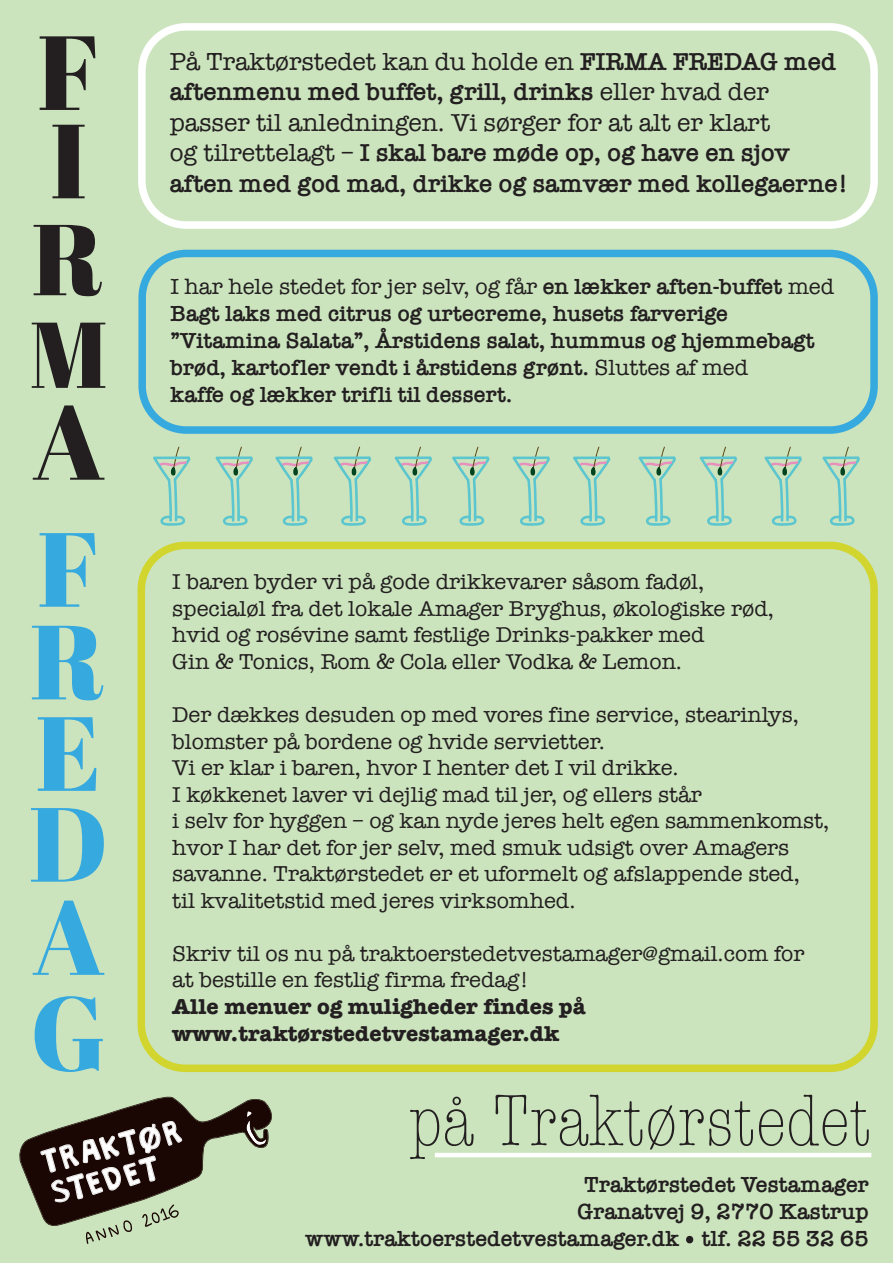
<style>
.page{position:relative;width:893px;height:1263px;background:#c9e3ba}
.page>*{position:absolute;margin:0;border:0;box-sizing:border-box;transform-origin:0 0}
.t1{font:105.15px/92.8px "Abril Fatface";color:#36a9df;text-align:justify}
.t2{font:105.15px/88.3px "Abril Fatface";color:#231f20}
.t3{font:100.5px "Abril Fatface";color:#231f20}
.t4{font:93.15px "Abril Fatface";color:#231f20}
.t5{font:300 condensed 75px "American Typewriter";color:#231f20}
.t6{font:600 25.35px/30.3px "American Typewriter";color:#231f20}
.t7{font:600 22.5px/27px "American Typewriter";color:#231f20;text-align:right}
.t8{font:22.05px/26.5px "American Typewriter";color:#231f20}
.t9{font:700 22.05px/26.5px "American Typewriter";color:#231f20}
.s1{font-weight:400}
</style>
<div class="page">
<svg style="left:19px;top:1096px;width:253px;height:148px"></svg>
<hr style="left:435px;top:1153px;width:436px;height:4px;background:#fff">
<div style="left:138px;top:23px;width:740px;height:206px;border:8px solid #fff;border-radius:44px"></div>
<div style="left:138px;top:250px;width:740px;height:184px;border:8px solid #36a9df;border-radius:44px"></div>
<div style="left:138px;top:542px;width:740px;height:530px;border:8px solid #d1d52e;border-radius:44px"></div>
<svg style="left:153px;top:446px;width:38px;height:80px"></svg>
<svg style="left:215px;top:446px;width:38px;height:80px"></svg>
<svg style="left:275px;top:446px;width:38px;height:80px"></svg>
<svg style="left:333px;top:446px;width:39px;height:80px"></svg>
<svg style="left:394px;top:446px;width:38px;height:80px"></svg>
<svg style="left:452px;top:446px;width:38px;height:80px"></svg>
<svg style="left:512px;top:446px;width:38px;height:80px"></svg>
<svg style="left:573px;top:446px;width:38px;height:80px"></svg>
<svg style="left:638px;top:446px;width:38px;height:80px"></svg>
<svg style="left:699px;top:446px;width:38px;height:80px"></svg>
<svg style="left:764px;top:446px;width:38px;height:80px"></svg>
<svg style="left:822px;top:446px;width:38px;height:80px"></svg>
<svg style="left:686px;top:1236px;width:8px;height:7px"></svg>
<h1 class="t2" style="left:37px;top:25px;width:64px">F<br>I</h1>
<h2 class="t3" style="left:32px;top:189px;width:73px">R</h2>
<h3 class="t4" style="left:29px;top:289px;width:80px">M</h3>
<h1 class="t2" style="left:32px;top:395px;width:74px">A</h1>
<h1 class="t1" style="left:29px;top:520px;width:81px">F R E D A G</h1>
<p class="t6" style="left:170px;top:46px;width:680px"><span class="s1">På Traktørstedet kan du holde en</span> FIRMA FREDAG med aftenmenu med buffet, grill, drinks <span class="s1">eller hvad der passer til anledningen. Vi sørger for at alt er klart<br>og tilrettelagt –</span> I skal bare møde op, og have en sjov aften med god mad, drikke og samvær med kollegaerne!</p>
<p class="t7" style="left:170px;top:273px;width:665px;text-align:left"><span class="s1">I har hele stedet for jer selv, og får</span> en lækker aften-buffet <span class="s1">med </span>Bagt laks med citrus og urtecreme, husets farverige ”Vitamina Salata”, Årstidens salat, hummus og hjemmebagt brød, kartofler vendt i årstidens grønt. <span class="s1">Sluttes af med<br></span>kaffe og lækker trifli til dessert.</p>
<p class="t8" style="left:172px;top:568px;width:603px">I baren byder vi på gode drikkevarer såsom fadøl, specialøl fra det lokale Amager Bryghus, økologiske rød, hvid og rosévine samt festlige Drinks-pakker med<br>Gin &amp; Tonics, Rom &amp; Cola eller Vodka &amp; Lemon.</p>
<p class="t8" style="left:172px;top:701px;width:658px">Der dækkes desuden op med vores fine service, stearinlys, blomster på bordene og hvide servietter.<br>Vi er klar i baren, hvor I henter det I vil drikke.<br>I køkkenet laver vi dejlig mad til jer, og ellers står<br>i selv for hyggen – og kan nyde jeres helt egen sammenkomst, hvor I har det for jer selv, med smuk udsigt over Amagers savanne. Traktørstedet er et uformelt og afslappende sted,<br>til kvalitetstid med jeres virksomhed.</p>
<p class="t8" style="left:172px;top:939px;width:634px">Skriv til os nu på traktoerstedetvestamager@gmail.com for at bestille en festlig firma fredag!</p>
<p class="t9" style="left:172px;top:992px;width:415px">Alle menuer og muligheder findes på www.traktørstedetvestamager.dk</p>
<h3 class="t5" style="left:410px;top:1070px;width:463px">på Traktørstedet</h3>
<p class="t7" style="left:306px;top:1170px;width:565px">Traktørstedet Vestamager<br>Granatvej 9, 2770 Kastrup www.traktoerstedetvestamager.dk tlf. 22 55 32 65</p>
</div>
